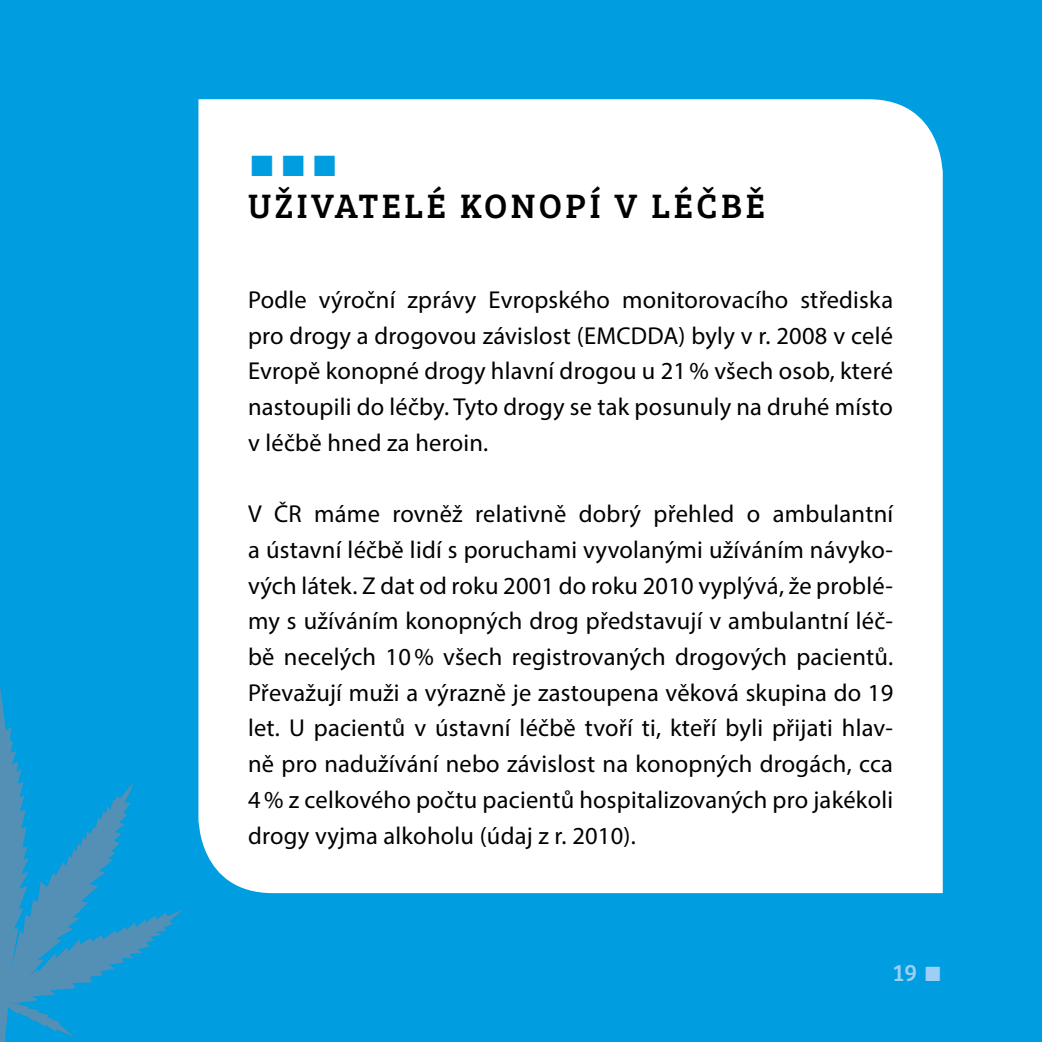
<style>
.page{position:relative;width:1042px;height:1042px;background:#009de0}
.page>*{position:absolute;margin:0;border:0;box-sizing:border-box;transform-origin:0 0}
.t1{font:35px "Bree Serif";letter-spacing:.1em;color:#000}
.t2{font:35px "Lucida Sans Unicode";color:#009de0}
.t3{font:24.5px/35.7px "Myriad Pro";letter-spacing:.01em;color:#000;text-align:justify}
.t4{font:24.5px "Bree Serif";color:#9ccff3}
.s1{font-family:"Lucida Sans Unicode"}
</style>
<div class="page">
<div style="left:198px;top:99px;width:745px;height:794px;background:#fff"></div>
<svg style="left:0;top:687px;width:183px;height:355px"></svg>
<h1 class="t2" style="left:248px;top:138px;width:92px">∎∎∎</h1>
<h1 class="t1" style="left:248px;top:193px;width:518px">UŽIVATELÉ KONOPÍ V LÉČBĚ</h1>
<p class="t3" style="left:248px;top:284px;width:646px">Podle výroční zprávy Evropského monitorovacího střediska pro drogy a drogovou závislost (EMCDDA) byly v r. 2008 v celé Evropě konopné drogy hlavní drogou u 21 % všech osob, které nastoupili do léčby. Tyto drogy se tak posunuly na druhé místo v léčbě hned za heroin.</p>
<p class="t3" style="left:248px;top:498px;width:647px">V ČR máme rovněž relativně dobrý přehled o ambulantní a ústavní léčbě lidí s poruchami vyvolanými užíváním návyko&shy;vých látek. Z dat od roku 2001 do roku 2010 vyplývá, že problé&shy;my s užíváním konopných drog představují v ambulantní léč&shy;bě necelých 10 % všech registrovaných drogových pacientů.<br>Převažují muži a výrazně je zastoupena věková skupina do 19 let. U pacientů v ústavní léčbě tvoří ti, kteří byli přijati hlav&shy;ně pro nadužívání nebo závislost na konopných drogách, cca 4 % z celkového počtu pacientů hospitalizovaných pro jakékoli drogy vyjma alkoholu (údaj z r. 2010).</p>
<p class="t4" style="left:892px;top:963px;width:52px">19 <span class="s1">∎</span></p>
</div>
